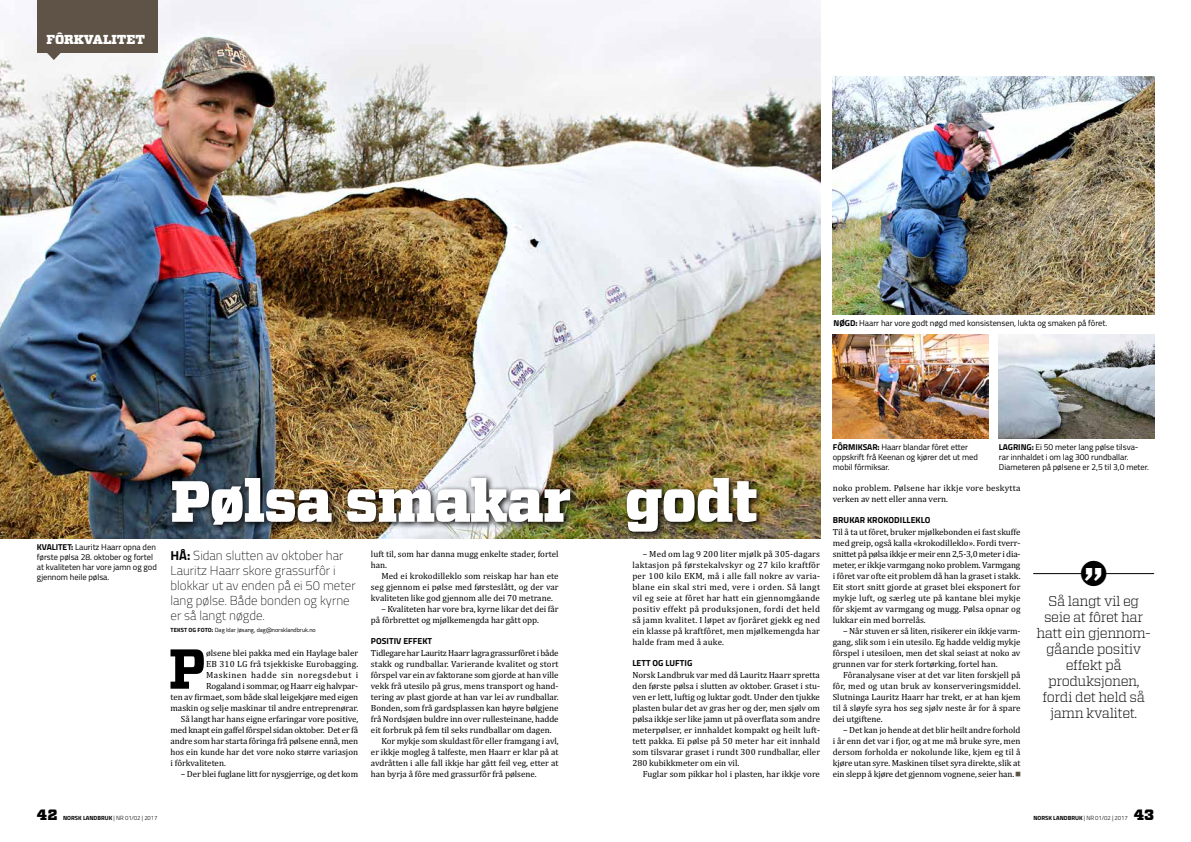
<style>
.page{position:relative;width:1191px;height:842px;background:#fff}
.page>*{position:absolute;margin:0;border:0;box-sizing:border-box;transform-origin:0 0}
.t1{font:900 58px "Vitesse";letter-spacing:-.02em;color:#fff}
.t2{font:700 56.1px "Vitesse";color:#000}
.t3{font:700 40px "Vitesse";color:#fff}
.t4{font:900 15px "Vitesse";color:#000}
.t5{font:300 14px/16px "Vitesse";letter-spacing:-.03em;color:#000;text-align:center}
.t6{font:100 13px/15px "Titillium";color:#000}
.t7{font:900 13px "Vitesse";letter-spacing:-.005em;color:#fff}
.t8{font:9px/11px "Cambria";color:#000;text-align:justify}
.t9{font:9px/11px "Cambria";letter-spacing:.02em;color:#000}
.t10{font:9px "Cambria";letter-spacing:-.025em;color:#000}
.t11{font:9px "Cambria";letter-spacing:.055em;color:#000}
.t12{font:700 8.7px "Titillium";letter-spacing:.005em;color:#000}
.t13{font:8.5px/10px "Titillium";letter-spacing:-.005em;color:#000}
.t14{font:700 6px "Titillium";color:#000}
.t15{font:6px "Titillium";color:#000}
.s1{font-weight:700}
.s2{font-weight:300}
</style>
<div class="page">
<img style="left:0;top:0;width:820px;height:538px">
<img style="left:168px;top:474px;width:597px;height:65px">
<img style="left:832px;top:77px;width:322px;height:238px">
<img style="left:999px;top:334px;width:155px;height:104px">
<img style="left:832px;top:334px;width:156px;height:104px">
<hr style="left:1033px;top:573px;width:121px;height:1px;background:#000">
<div style="left:37px;top:0;width:121px;height:53px;background:#5e5346"></div>
<svg style="left:47px;top:53px;width:14px;height:7px"></svg>
<svg style="left:1081px;top:573px;width:25px;height:2px"></svg>
<h3 class="t7" style="left:46px;top:31px;width:100px">fôrkvalitet</h3>
<p class="t13" style="left:833px;top:318px;width:275px"><span class="s1">NØGD:</span> Haarr har vore godt nøgd med konsistensen, lukta og smaken på fôret.</p>
<h1 class="t1" style="left:170px;top:462px;width:589px">Pølsa smakar godt</h1>
<p class="t13" style="left:37px;top:541px;width:121px"><span class="s1">KVALITET:</span> Lauritz Haarr opna den første pølsa 28. oktober og fortel at kvaliteten har vore jamn og god gjennom heile pølsa.</p>
<p class="t8" style="left:632px;top:548px;width:189px;text-indent:10px">– Med om lag 9 200 liter mjølk på 305-dagars laktasjon på førstekalvskyr og 27 kilo kraftfôr per 100 kilo EKM, må i alle fall nokre av varia&shy;blane ein skal stri med, vere i orden. Så langt vil eg seie at fôret har hatt ein gjennomgåande positiv effekt på produksjonen, fordi det held så jamn kvalitet. I løpet av fjoråret gjekk eg ned ein klasse på kraftfôret, men mjølkemengda har halde fram med å auke.</p>
<p class="t12" style="left:632px;top:656px;width:61px">LETT OG LUFTIG</p>
<p class="t8" style="left:632px;top:669px;width:189px">Norsk Landbruk var med då Lauritz Haarr spretta den første pølsa i slutten av oktober. Graset i stu&shy;ven er lett, luftig og luktar godt. Under den tjukke plasten bular det av gras her og der, men sjølv om pølsa ikkje ser like jamn ut på overflata som andre meterpølser, er innhaldet kompakt og heilt luft&shy;tett pakka. Ei pølse på 50 meter har eit innhald som tilsvarar graset i rundt 300 rundballar, eller 280 kubikkmeter om ein vil.</p>
<p class="t8" style="left:643px;top:768px;width:179px">Fuglar som pikkar hol i plasten, har ikkje vore</p>
<h3 class="t6" style="left:170px;top:548px;width:187px"><span class="s1">HÅ:</span> Sidan slutten av oktober har<br>Lauritz Haarr skore grassurfôr i blokkar ut av enden på ei 50 meter lang pølse. Både bonden og kyrne er så langt nøgde.</h3>
<p class="t15" style="left:170px;top:625px;width:147px"><span class="s1">TEKST OG FOTO:</span> Dag Idar Jøsang, dag@norsklandbruk.no</p>
<h2 class="t2" style="left:168px;top:632px;width:39px">P</h2>
<p class="t8" style="left:206px;top:647px;width:154px">ølsene blei pakka med ein Haylage baler</p>
<p class="t8" style="left:371px;top:548px;width:189px">luft til, som har danna mugg enkelte stader, fortel han.</p>
<p class="t8" style="left:371px;top:570px;width:189px;text-indent:10px">Med ei krokodilleklo som reiskap har han ete seg gjennom ei pølse med førsteslått, og der var kvaliteten like god gjennom alle dei 70 metrane.</p>
<p class="t8" style="left:371px;top:603px;width:189px;text-indent:10px">– Kvaliteten har vore bra, kyrne likar det dei får på fôrbrettet og mjølkemengda har gått opp.</p>
<p class="t12" style="left:371px;top:634px;width:39px">POSITIV EFFEK</p>
<p class="t12" style="left:427px;top:634px;width:6px">T</p>
<p class="t10" style="left:371px;top:647px;width:189px">Tidlegare har Lauritz Haarr lagra grassurfôret i både</p>
<p class="t8" style="left:371px;top:658px;width:189px">stakk og rundballar. Varierande kvalitet og stort</p>
<p class="t8" style="left:371px;top:669px;width:189px">fôrspel var ein av faktorane som gjorde at han ville</p>
<p class="t8" style="left:371px;top:680px;width:189px">vekk frå utesilo på grus, mens transport og hand-</p>
<p class="t8" style="left:371px;top:691px;width:189px">tering av plast gjorde at han var lei av rundballar.</p>
<p class="t8" style="left:371px;top:702px;width:189px">Bonden, som frå gardsplassen kan høyre bølgjene</p>
<p class="t8" style="left:371px;top:713px;width:189px">frå Nordsjøen buldre inn over rullesteinane, hadde</p>
<p class="t8" style="left:371px;top:724px;width:182px">eit forbruk på fem til seks rundballar om dagen.</p>
<p class="t8" style="left:381px;top:735px;width:179px">Kor mykje som skuldast fôr eller framgang i avl,</p>
<p class="t8" style="left:371px;top:746px;width:189px">er ikkje mogleg å talfeste, men Haarr er klar på at</p>
<p class="t8" style="left:371px;top:757px;width:189px">avdråtten i alle fall ikkje har gått feil veg, etter at</p>
<p class="t8" style="left:371px;top:768px;width:167px">han byrja å fôre med grassurfôr frå pølsene.</p>
<p class="t8" style="left:206px;top:658px;width:154px">EB 310 LG frå tsjekkiske Eurobagging.</p>
<p class="t11" style="left:206px;top:669px;width:154px">Maskinen hadde sin noregsdebut i</p>
<p class="t8" style="left:206px;top:680px;width:154px">Rogaland i sommar, og Haarr eig halvpar-</p>
<p class="t8" style="left:170px;top:691px;width:189px">ten av firmaet, som både skal leigekjøre med eigen</p>
<p class="t8" style="left:170px;top:702px;width:189px">maskin og selje maskinar til andre entreprenørar.</p>
<p class="t8" style="left:181px;top:713px;width:179px">Så langt har hans eigne erfaringar vore positive,</p>
<p class="t8" style="left:170px;top:724px;width:189px">med knapt ein gaffel fôrspel sidan oktober. Det er få</p>
<p class="t8" style="left:170px;top:735px;width:189px">andre som har starta fôringa frå pølsene ennå, men</p>
<p class="t8" style="left:170px;top:746px;width:189px">hos ein kunde har det vore noko større variasjon</p>
<p class="t8" style="left:170px;top:757px;width:57px">i fôrkvaliteten.</p>
<p class="t8" style="left:181px;top:768px;width:179px">– Der blei fuglane litt for nysgjerrige, og det kom</p>
<p class="t13" style="left:832px;top:442px;width:146px"><span class="s1">FÔRMIKSAR:</span> Haarr blandar fôret etter oppskrift frå Keenan og kjører det ut med mobil fôrmiksar.</p>
<p class="t13" style="left:999px;top:442px;width:152px"><span class="s1">LAGRING:</span> Ei 50 meter lang pølse tilsva&shy;rar innhaldet i om lag 300 rundballar.<br>Diameteren på pølsene er 2,5 til 3,0 meter.</p>
<p class="t9" style="left:832px;top:482px;width:189px">noko problem. Pølsene har ikkje vore beskytta verken av nett eller anna vern.</p>
<p class="t12" style="left:833px;top:513px;width:23px">BRUKAR</p>
<p class="t12" style="left:867px;top:513px;width:65px">KROKODILLEKLO</p>
<p class="t8" style="left:832px;top:526px;width:189px">Til å ta ut fôret, bruker mjølkebonden ei fast skuffe med greip, også kalla «krokodilleklo». Fordi tverr&shy;snittet på pølsa ikkje er meir enn 2,5-3,0 meter i dia&shy;meter, er ikkje varmgang noko problem. Varmgang i fôret var ofte eit problem då han la graset i stakk.<br>Eit stort snitt gjorde at graset blei eksponert for mykje luft, og særleg ute på kantane blei mykje fôr skjemt av varmgang og mugg. Pølsa opnar og lukkar ein med borrelås.</p>
<p class="t8" style="left:832px;top:625px;width:189px;text-indent:10px">– Når stuven er så liten, risikerer ein ikkje varm&shy;gang, slik som i ein utesilo. Eg hadde veldig mykje fôrspel i utesiloen, men det skal seiast at noko av grunnen var for sterk fortørking, fortel han.</p>
<p class="t8" style="left:832px;top:669px;width:189px;text-indent:10px">Fôranalysane viser at det var liten forskjell på fôr, med og utan bruk av konserveringsmiddel.<br>Slutninga Lauritz Haarr har trekt, er at han kjem til å sløyfe syra hos seg sjølv neste år for å spare dei utgiftene.</p>
<p class="t8" style="left:832px;top:724px;width:189px;text-indent:10px">– Det kan jo hende at det blir heilt andre forhold i år enn det var i fjor, og at me må bruke syre, men dersom forholda er nokolunde like, kjem eg til å kjøre utan syre. Maskinen tilset syra direkte, slik at ein slepp å kjøre det gjennom vognene, seier han.</p>
<h3 class="t3" style="left:1084px;top:555px;width:21px">”</h3>
<h3 class="t5" style="left:1036px;top:592px;width:116px">Så langt vil eg seie at fôret har hatt ein gjennom&shy;gåande positiv effekt på produksjonen, fordi det held så jamn kvalitet.</h3>
<h3 class="t4" style="left:37px;top:805px;width:22px">42</h3>
<p class="t14" style="left:63px;top:813px;width:96px">NORSK LANDBRUK <span class="s2">| Nr 01/02 | 2017</span></p>
<p class="t14" style="left:1033px;top:813px;width:96px">NORSK LANDBRUK <span class="s2">| Nr 01/02 | 2017</span></p>
<h3 class="t4" style="left:1133px;top:805px;width:22px">43</h3>
</div>
